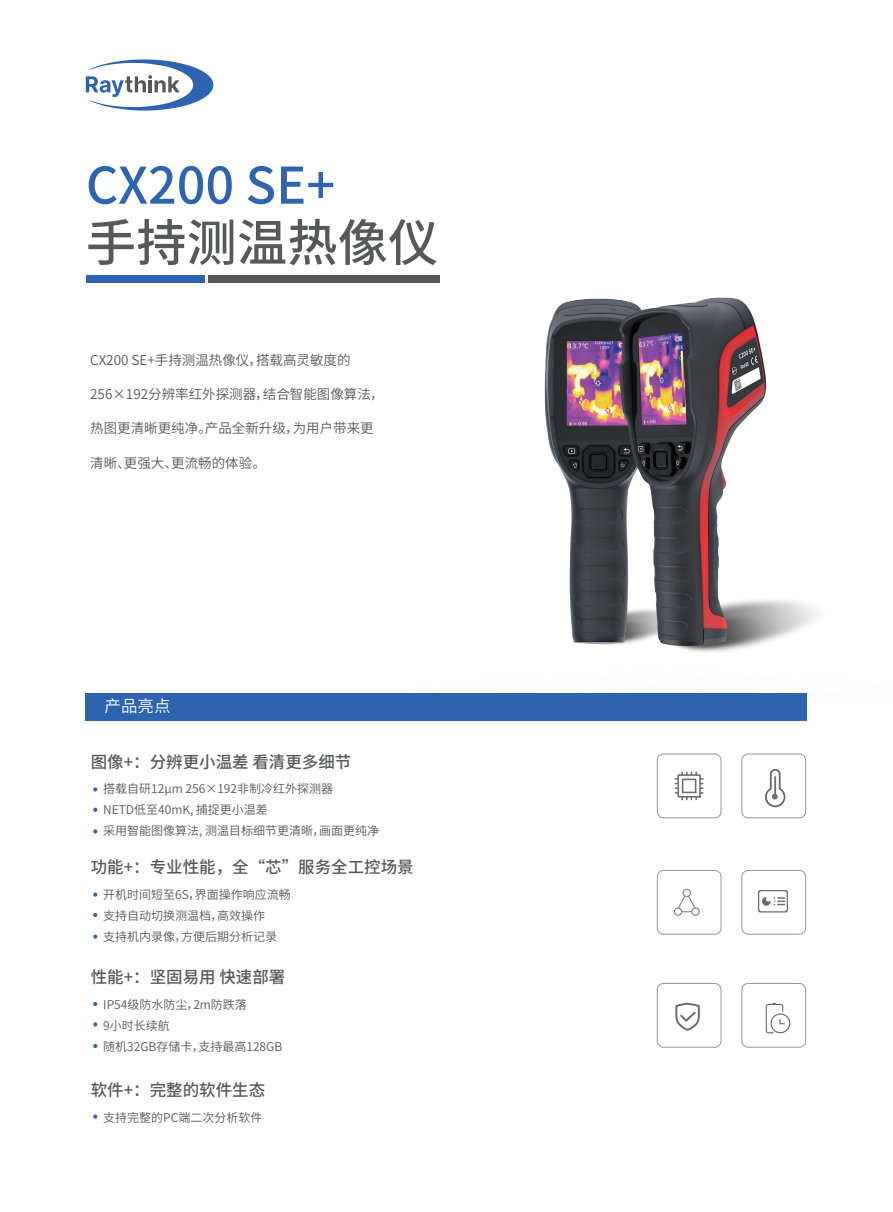
<style>
.page{position:relative;width:893px;height:1212px;background:#fff}
.page>*{position:absolute;margin:0;border:0;box-sizing:border-box;transform-origin:0 0}
.t1{font:500 50.4px "Source Han Sans CN";color:#2d63af}
.t2{font:500 50.4px "Source Han Sans CN";color:#57585a}
.t3{font:500 16.5px "Source Han Sans CN";color:#57585a}
.t4{font:16.5px "Source Han Sans CN";color:#fff}
.t5{font:13.5px "Source Han Sans CN";color:#57585a}
.t6{font:12px/21px "Source Han Sans CN";color:#57585a}
</style>
<div class="page">
<div style="left:86px;top:693px;width:721px;height:27px;background:#2d63af"></div>
<svg style="left:86px;top:59px;width:128px;height:52px"></svg>
<div style="left:87px;top:275px;width:118px;height:8px;background:#2d63af"></div>
<div style="left:208px;top:275px;width:231px;height:8px;background:#57585a"></div>
<svg style="left:93px;top:787px;width:4px;height:4px"></svg>
<svg style="left:93px;top:808px;width:4px;height:4px"></svg>
<svg style="left:93px;top:829px;width:4px;height:4px"></svg>
<svg style="left:93px;top:892px;width:4px;height:5px"></svg>
<svg style="left:93px;top:913px;width:4px;height:4px"></svg>
<svg style="left:93px;top:934px;width:4px;height:5px"></svg>
<svg style="left:93px;top:1002px;width:4px;height:4px"></svg>
<svg style="left:93px;top:1022px;width:4px;height:4px"></svg>
<svg style="left:93px;top:1044px;width:4px;height:4px"></svg>
<svg style="left:93px;top:1114px;width:4px;height:5px"></svg>
<div style="left:657px;top:754px;width:64px;height:64px;border:1px solid #939598;border-radius:6px"></div>
<div style="left:742px;top:754px;width:64px;height:64px;border:1px solid #939598;border-radius:6px"></div>
<div style="left:657px;top:870px;width:64px;height:64px;border:1px solid #939598;border-radius:6px"></div>
<div style="left:742px;top:870px;width:64px;height:64px;border:1px solid #939598;border-radius:6px"></div>
<div style="left:657px;top:983px;width:64px;height:64px;border:1px solid #939598;border-radius:6px"></div>
<div style="left:742px;top:983px;width:64px;height:64px;border:1px solid #939598;border-radius:6px"></div>
<svg style="left:675px;top:771px;width:28px;height:29px"></svg>
<svg style="left:765px;top:769px;width:20px;height:38px"></svg>
<svg style="left:675px;top:932px;width:25px;height:99px"></svg>
<svg style="left:758px;top:890px;width:30px;height:22px"></svg>
<img style="left:439px;top:275px;width:379px;height:377px">
<svg style="left:766px;top:1003px;width:24px;height:30px"></svg>
<svg style="left:674px;top:889px;width:26px;height:27px"></svg>
<h1 class="t1" style="left:86px;top:157px;width:251px">CX200 SE+</h1>
<h1 class="t2" style="left:86px;top:214px;width:354px">手持测温热像仪</h1>
<p class="t5" style="left:90px;top:352px;width:262px">CX200 SE+手持测温热像仪，搭载高灵敏度的</p>
<p class="t5" style="left:90px;top:387px;width:295px">256×192分辨率红外探测器，结合智能图像算法，</p>
<p class="t5" style="left:90px;top:421px;width:285px">热图更清晰更纯净。产品全新升级，为用户带来更</p>
<p class="t5" style="left:90px;top:455px;width:177px">清晰、更强大、更流畅的体验。</p>
<h2 class="t4" style="left:105px;top:697px;width:67px">产品亮点</h2>
<h2 class="t3" style="left:91px;top:752px;width:262px">图像+：分辨更小温差 看清更多细节</h2>
<p class="t6" style="left:103px;top:779px;width:277px">搭载自研12μm 256×192非制冷红外探测器<br>NETD低至40mK, 捕捉更小温差<br>采用智能图像算法, 测温目标细节更清晰，画面更纯净</p>
<h2 class="t3" style="left:91px;top:858px;width:324px">功能+：专业性能，全“芯”服务全工控场景</h2>
<p class="t6" style="left:103px;top:884px;width:189px">开机时间短至6S，界面操作响应流畅支持自动切换测温档，高效操作<br>支持机内录像，方便后期分析记录</p>
<h2 class="t3" style="left:91px;top:968px;width:196px">性能+：坚固易用 快速部署</h2>
<p class="t6" style="left:103px;top:994px;width:181px">IP54级防水防尘，2m防跌落<br>9小时长续航<br>随机32GB存储卡，支持最高128GB</p>
<h2 class="t3" style="left:91px;top:1081px;width:176px">软件+：完整的软件生态</h2>
<p class="t6" style="left:103px;top:1107px;width:161px">支持完整的PC端二次分析软件</p>
</div>
